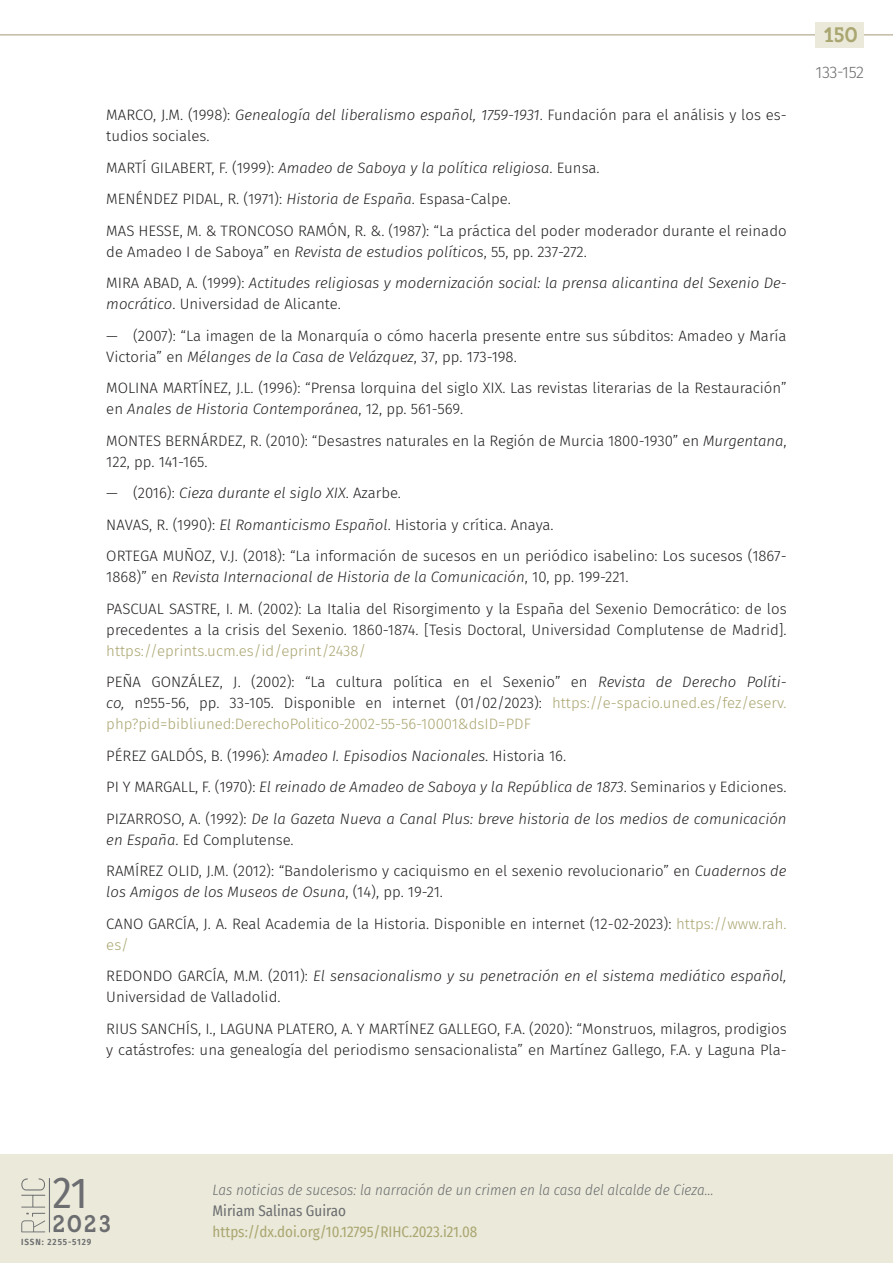
<style>
.page{position:relative;width:893px;height:1263px;background:#fff}
.page>*{position:absolute;margin:0;border:0;box-sizing:border-box;transform-origin:0 0}
.t1{font:43.2px "Fira Sans Condensed";color:#6c6d70}
.t2{font:600 24px "Gambero";color:#6c6d70}
.t3{font:600 21px "Gambero";color:#aaa671}
.t4{font:300 16.5px "Fira Sans";letter-spacing:-.025em;color:#6c6d70}
._80_bibliografía{font:300 15px/21px "Fira Sans";color:#231f20}
._80_bibliografía-2{font:italic 300 15px/21px "Fira Sans";color:#231f20}
.t5{font:italic 300 15px "Fira Sans Condensed";color:#6c6d70}
.t6{font:15px "Fira Sans Condensed";color:#aaa671}
.t7{font:15px "Fira Sans Condensed";color:#6c6d70}
.t8{font:600 9px "Fira Sans Condensed";letter-spacing:.1em;color:#6c6d70}
.s1{font-style:italic}
.s2{font-style:normal}
.s3{color:#aaa671}
</style>
<div class="page">
<hr style="left:0;top:34px;width:893px;height:1px;background:#aea385">
<div style="left:816px;top:22px;width:48px;height:26px;background:#ebeada"></div>
<div style="left:0;top:1154px;width:893px;height:109px;background:#ebeada"></div>
<hr style="left:49px;top:1178px;width:1px;height:54px;background:#6c6d70">
<svg style="left:21px;top:1178px;width:24px;height:29px"></svg>
<svg style="left:21px;top:1213px;width:24px;height:19px"></svg>
<p class="_80_bibliografía" style="left:106px;top:105px;width:682px">MARCO, J.M. (1998): <span class="s1">Genealogía del liberalismo español, 1759-1931</span>. Fundación para el análisis y los es&shy;tudios sociales.</p>
<p class="_80_bibliografía-2" style="left:106px;top:157px;width:495px"><span class="s2">MARTÍ GILABERT, F. (1999):</span> Amadeo de Saboya y la política religiosa<span class="s2">. Eunsa.</span></p>
<p class="_80_bibliografía" style="left:106px;top:189px;width:406px">MENÉNDEZ PIDAL, R. (1971): <span class="s1">Historia de España</span>. Espasa-Calpe.</p>
<p class="_80_bibliografía" style="left:106px;top:220px;width:682px">MAS HESSE, M. &amp; TRONCOSO RAMÓN, R. &amp;. (1987): “La práctica del poder moderador durante el reinado de Amadeo I de Saboya” en <span class="s1">Revista de estudios políticos</span>, 55, pp. 237-272.</p>
<p class="_80_bibliografía-2" style="left:106px;top:273px;width:682px"><span class="s2">MIRA ABAD, A. (1999):</span> Actitudes religiosas y modernización social: la prensa alicantina del Sexenio De&shy;mocrático<span class="s2">. Universidad de Alicante.</span></p>
<p class="_80_bibliografía" style="left:106px;top:325px;width:682px">— (2007): “La imagen de la Monarquía o cómo hacerla presente entre sus súbditos: Amadeo y María<br>Victoria” en <span class="s1">Mélanges de la Casa de Velázquez</span>, 37, pp. 173-198.</p>
<p class="_80_bibliografía" style="left:106px;top:378px;width:682px">MOLINA MARTÍNEZ, J.L. (1996): “Prensa lorquina del siglo XIX. Las revistas literarias de la Restauración” en <span class="s1">Anales de Historia Contemporánea</span>, 12, pp. 561-569.</p>
<p class="_80_bibliografía" style="left:106px;top:430px;width:682px">MONTES BERNÁRDEZ, R. (2010): “Desastres naturales en la Región de Murcia 1800-1930” en <span class="s1">Murgentana</span>,<br>122, pp. 141-165.</p>
<p class="_80_bibliografía-2" style="left:106px;top:483px;width:296px"><span class="s2">— (2016):</span> Cieza durante el siglo XIX<span class="s2">. Azarbe.</span></p>
<p class="_80_bibliografía" style="left:106px;top:514px;width:449px">NAVAS, R. (1990): <span class="s1">El Romanticismo Español</span>. Historia y crítica. Anaya.</p>
<p class="_80_bibliografía" style="left:106px;top:546px;width:682px">ORTEGA MUÑOZ, V.J. (2018): “La información de sucesos en un periódico isabelino: Los sucesos (1867-<br>1868)” en <span class="s1">Revista Internacional de Historia de la Comunicación</span>, 10, pp. 199-221.</p>
<p class="_80_bibliografía" style="left:106px;top:598px;width:682px;text-align:justify">PASCUAL SASTRE, I. M. (2002): La Italia del Risorgimento y la España del Sexenio Democrático: de los precedentes a la crisis del Sexenio. 1860-1874. [Tesis Doctoral, Universidad Complutense de Madrid]. <span class="s3">https://eprints.ucm.es/id/eprint/2438/</span></p>
<p class="_80_bibliografía" style="left:106px;top:672px;width:682px;text-align:justify">PEÑA GONZÁLEZ, J. (2002): “La cultura política en el Sexenio” en <span class="s1">Revista de Derecho Políti&shy;co,</span> nº55-56, pp. 33-105. Disponible en internet (01/02/2023): <span class="s3">https://e-spacio.uned.es/fez/eserv. php?pid=bibliuned:DerechoPolitico-2002-55-56-10001&amp;dsID=PDF</span></p>
<p class="_80_bibliografía" style="left:106px;top:745px;width:461px">PÉREZ GALDÓS, B. (1996): <span class="s1">Amadeo I. Episodios Nacionales</span>. Historia 16.</p>
<p class="_80_bibliografía-2" style="left:106px;top:777px;width:682px"><span class="s2">PI Y MARGALL, F. (1970):</span> El reinado de Amadeo de Saboya y la República de 1873<span class="s2">. Seminarios y Ediciones.</span></p>
<p class="_80_bibliografía-2" style="left:106px;top:808px;width:682px"><span class="s2">PIZARROSO, A. (1992):</span> De la Gazeta Nueva a Canal Plus: breve historia de los medios de comunicación en España<span class="s2">. Ed Complutense.</span></p>
<p class="_80_bibliografía" style="left:106px;top:861px;width:682px">RAMÍREZ OLID, J.M. (2012): “Bandolerismo y caciquismo en el sexenio revolucionario” en <span class="s1">Cuadernos de los Amigos de los Museos de Osuna</span>, (14), pp. 19-21.</p>
<p class="_80_bibliografía" style="left:106px;top:913px;width:682px">CANO GARCÍA, J. A. Real Academia de la Historia. Disponible en internet (12-02-2023): <span class="s3">https://www.rah. es/</span></p>
<p class="_80_bibliografía-2" style="left:106px;top:966px;width:682px"><span class="s2">REDONDO GARCÍA, M.M. (2011):</span> El sensacionalismo y su penetración en el sistema mediático español,<br><span class="s2">Universidad de Valladolid.</span></p>
<p class="_80_bibliografía" style="left:106px;top:1018px;width:682px">RIUS SANCHÍS, I., LAGUNA PLATERO, A. Y MARTÍNEZ GALLEGO, F.A. (2020): “Monstruos, milagros, prodigios y catástrofes: una genealogía del periodismo sensacionalista” en Martínez Gallego, F.A. y Laguna Pla-</p>
<h3 class="t3" style="left:824px;top:22px;width:35px">150</h3>
<p class="t4" style="left:816px;top:60px;width:50px">133-152</p>
<h1 class="t1" style="left:53px;top:1160px;width:36px">21</h1>
<h2 class="t2" style="left:53px;top:1209px;width:60px">2023</h2>
<p class="t8" style="left:21px;top:1234px;width:71px">ISSN: 2255-5129</p>
<p class="t5" style="left:213px;top:1179px;width:503px">Las noticias de sucesos: la narración de un crimen en la casa del alcalde de Cieza…</p>
<p class="t7" style="left:213px;top:1199px;width:135px">Miriam Salinas Guirao</p>
<p class="t6" style="left:213px;top:1220px;width:266px">https://dx.doi.org/10.12795/RIHC.2023.i21.08</p>
</div>
